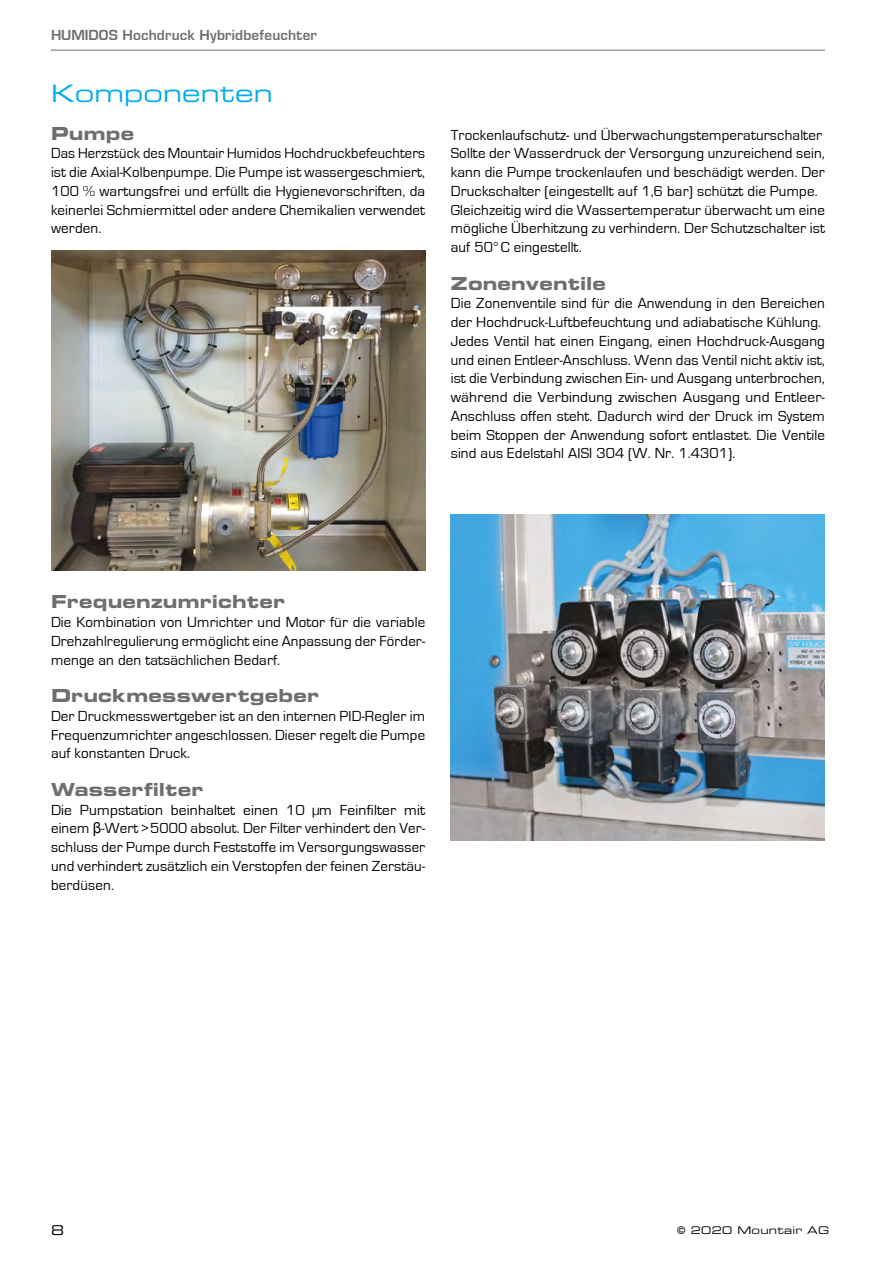
<style>
.page{position:relative;width:893px;height:1263px;background:#fff}
.page>*{position:absolute;margin:0;border:0;box-sizing:border-box;transform-origin:0 0}
.t1{font:24px "Eurostile Extended Two";letter-spacing:.01em;color:#00ace9}
.t2{font:18px "Eurostile Bold Extended Two";letter-spacing:.015em;color:#6e6e6e}
.t3{font:15px/18.8px "Eurostile";letter-spacing:.01em;color:#000;text-align:justify}
.t4{font:600 13.5px "Eurostile";letter-spacing:.015em;color:#6e6e6e}
.t5{font:13.5px "Eurostile Extended Two";color:#000}
.t6{font:10.5px "Eurostile Extended Two";letter-spacing:.025em;color:#000}
.s1{font-family:"Arial"}
</style>
<div class="page">
<hr style="left:51px;top:50px;width:774px;height:1px;background:#6e6e6e">
<img style="left:51px;top:250px;width:374px;height:321px">
<img style="left:451px;top:515px;width:374px;height:325px">
<p class="t4" style="left:51px;top:27px;width:267px">HUMIDOS Hochdruck Hybridbefeuchter</p>
<h1 class="t1" style="left:51px;top:77px;width:223px">Komponenten</h1>
<p class="t2" style="left:51px;top:120px;width:85px">Pumpe</p>
<p class="t3" style="left:51px;top:144px;width:376px">Das Herzstück des Mountair Humidos Hochdruckbefeuchters ist die Axial-Kolbenpumpe. Die Pumpe ist wassergeschmiert, 100 % wartungsfrei und erfüllt die Hygienevorschriften, da keinerlei Schmiermittel oder andere Chemikalien verwendet werden.</p>
<p class="t3" style="left:451px;top:126px;width:376px;text-align:left">Trockenlaufschutz- und Überwachungstemperaturschalter Sollte der Wasserdruck der Versorgung unzureichend sein, kann die Pumpe trockenlaufen und beschädigt werden. Der Druckschalter (eingestellt auf 1,6 bar) schützt die Pumpe.<br>Gleichzeitig wird die Wassertemperatur überwacht um eine mögliche Überhitzung zu verhindern. Der Schutzschalter ist auf 50°C eingestellt.</p>
<p class="t2" style="left:451px;top:270px;width:157px">Zonenventile</p>
<p class="t3" style="left:451px;top:294px;width:376px;text-align:left">Die Zonenventile sind für die Anwendung in den Bereichen der Hochdruck-Luftbefeuchtung und adiabatische Kühlung.<br>Jedes Ventil hat einen Eingang, einen Hochdruck-Ausgang und einen Entleer-Anschluss. Wenn das Ventil nicht aktiv ist, ist die Verbindung zwischen Ein- und Ausgang unterbrochen, während die Verbindung zwischen Ausgang und Entleer-Anschluss offen steht. Dadurch wird der Druck im System beim Stoppen der Anwendung sofort entlastet. Die Ventile sind aus Edelstahl AISI 304 (W. Nr. 1.4301).</p>
<p class="t2" style="left:51px;top:589px;width:236px">Frequenzumrichter</p>
<p class="t3" style="left:51px;top:613px;width:376px">Die Kombination von Umrichter und Motor für die variable Drehzahlregulierung ermöglicht eine Anpassung der Förder&shy;menge an den tatsächlichen Bedarf.</p>
<p class="t2" style="left:51px;top:683px;width:269px">Druckmesswertgeber</p>
<p class="t3" style="left:51px;top:707px;width:376px">Der Druckmesswertgeber ist an den internen PID-Regler im Frequenzumrichter angeschlossen. Dieser regelt die Pumpe auf konstanten Druck.</p>
<p class="t2" style="left:51px;top:777px;width:154px">Wasserfilter</p>
<p class="t3" style="left:51px;top:801px;width:376px">Die Pumpstation beinhaltet einen 10 µm Feinfilter mit einem <span class="s1">β</span>-Wert &gt;5000 absolut. Der Filter verhindert den Ver&shy;schluss der Pumpe durch Feststoffe im Versorgungswasser und verhindert zusätzlich ein Verstopfen der feinen Zerstäu&shy;berdüsen.</p>
<p class="t5" style="left:51px;top:1221px;width:15px">8</p>
<p class="t6" style="left:677px;top:1223px;width:153px">© 2020 Mountair AG</p>
</div>
